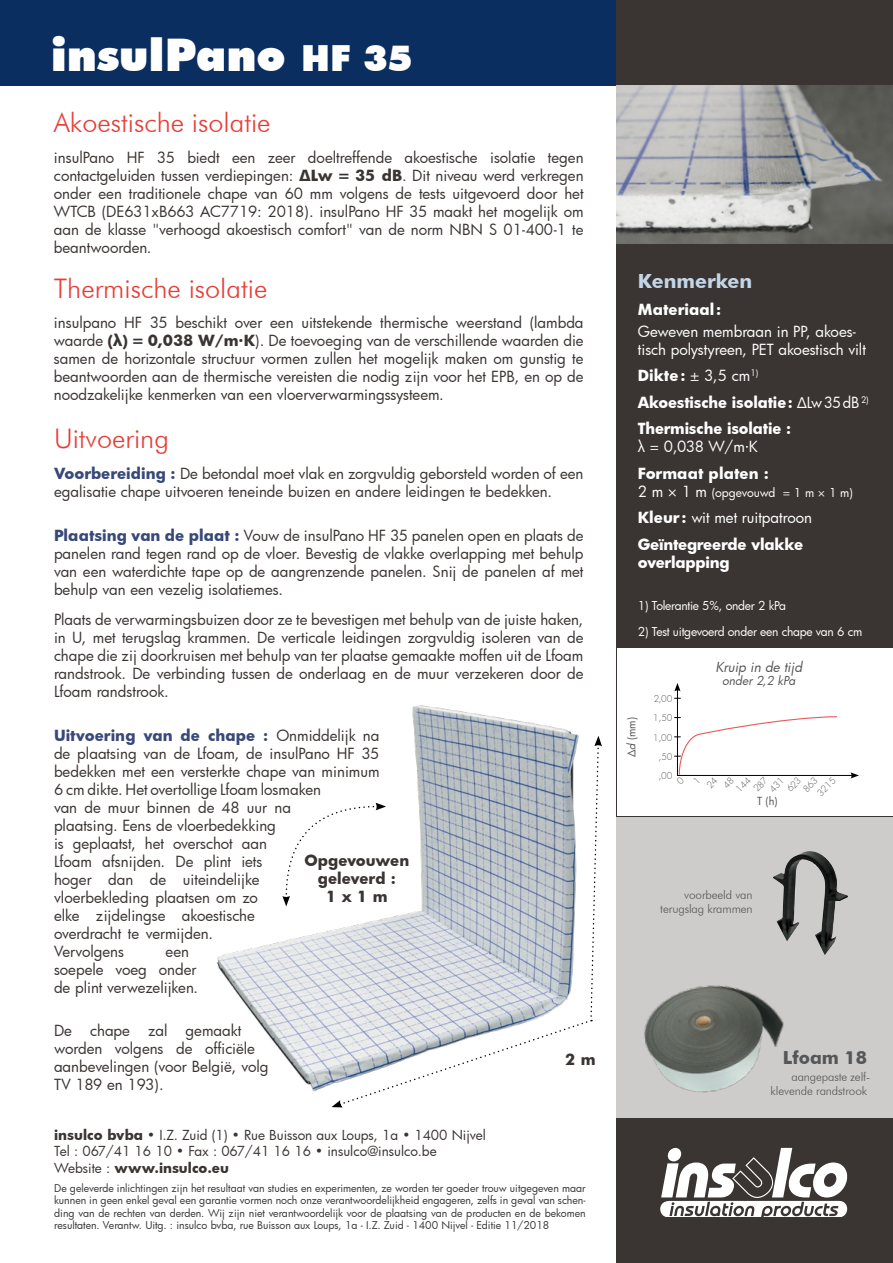
<style>
.page{position:relative;width:893px;height:1263px;background:#fff}
.page>*{position:absolute;margin:0;border:0;box-sizing:border-box;transform-origin:0 0}
.t1{font:900 45px "Futura BT";color:#fff}
.t2{font:300 27px "Futura BT";color:#e63e36}
.t3{font:700 19.5px "Futura BT";color:#c3d6e7}
.t4{font:700 18px "Futura BT";color:#555658}
.t5{font:15px/18px "Futura";color:#3a3432;text-align:justify}
.t6{font:700 15px/26.5px "Futura";letter-spacing:-.01em;color:#fff}
.t7{font:15px/18px "Futura";letter-spacing:-.005em;color:#fff}
.t8{font:700 15px/18px "Futura";color:#3a3432;text-align:center}
.t9{font:700 15px "Futura";letter-spacing:.01em;color:#fff}
.t10{font:13.5px/16.5px "Futura";color:#3a3432}
.t11{font:italic 13.5px "Futura";color:#555658}
.t12{font:12px "Futura";letter-spacing:-.02em;color:#fff}
.t13{font:300 12px/13.5px "Futura BT";letter-spacing:-.01em;color:#555658;text-align:right}
.t14{font:italic 12px "Futura";color:#555658}
.t15{font:10.95px "Futura";color:#555658}
.t16{font:10.5px/12.6px "Futura";color:#373739;text-align:justify}
.t17{font:300 9px/19.4px "Futura";color:#555658;text-align:right}
.s1{font-size:36px}
.s2{font-weight:700}
.s3{font-weight:700;color:#384979}
.s4{font-weight:400}
.s5{font-size:15px}
.s6{font-style:italic}
</style>
<div class="page">
<div style="left:0;top:0;width:893px;height:85px;background:#0a2e60"></div>
<div style="left:617px;top:0;width:276px;height:1263px;background:#3a3432"></div>
<div style="left:617px;top:817px;width:276px;height:301px;background:#cdcccb"></div>
<div style="left:617px;top:648px;width:276px;height:168px;background:#fff"></div>
<img style="left:617px;top:85px;width:276px;height:158px">
<svg style="left:660px;top:1147px;width:187px;height:70px"></svg>
<img style="left:773px;top:851px;width:75px;height:104px">
<img style="left:216px;top:705px;width:363px;height:348px">
<img style="left:644px;top:985px;width:140px;height:108px">
<svg style="left:282px;top:736px;width:320px;height:371px"></svg>
<hr style="left:677px;top:689px;width:1px;height:86px;background:#000">
<svg style="left:674px;top:683px;width:6px;height:8px"></svg>
<hr style="left:677px;top:775px;width:176px;height:1px;background:#000">
<svg style="left:850px;top:772px;width:9px;height:6px"></svg>
<svg style="left:674px;top:716px;width:164px;height:60px"></svg>
<h1 class="t1" style="left:51px;top:28px;width:363px">insulPano <span class="s1">HF 35</span></h1>
<h2 class="t2" style="left:54px;top:106px;width:218px">Akoestische isolatie</h2>
<p class="t5" style="left:54px;top:148px;width:531px">insulPano HF 35 biedt een zeer doeltreffende akoestische isolatie tegen contactgeluiden tussen verdiepingen: <span class="s2">ΔLw = 35 dB</span>. Dit niveau werd verkregen onder een traditionele chape van 60 mm volgens de tests uitgevoerd door het WTCB (DE631xB663 AC7719: 2018). insulPano HF 35 maakt het mogelijk om aan de klasse "verhoogd akoestisch comfort" van de norm NBN S 01-400-1 te beantwoorden.</p>
<h2 class="t2" style="left:54px;top:272px;width:215px">Thermische isolatie</h2>
<p class="t5" style="left:54px;top:314px;width:531px">insulpano HF 35 beschikt over een uitstekende thermische weerstand (lambda waarde <span class="s2">(λ) = 0,038 W/m·K</span>). De toevoeging van de verschillende waarden die samen de horizontale structuur vormen zullen het mogelijk maken om gunstig te beantwoorden aan de thermische vereisten die nodig zijn voor het EPB, en op de noodzakelijke kenmerken van een vloerverwarmingssysteem.</p>
<h2 class="t2" style="left:54px;top:422px;width:116px">Uitvoering</h2>
<p class="t5" style="left:54px;top:464px;width:531px"><span class="s3">Voorbereiding :</span> De betondal moet vlak en zorgvuldig geborsteld worden of een egalisatie chape uitvoeren teneinde buizen en andere leidingen te bedekken.</p>
<p class="t5" style="left:54px;top:526px;width:531px"><span class="s3">Plaatsing van de plaat :</span> Vouw de insulPano HF 35 panelen open en plaats de panelen rand tegen rand op de vloer. Bevestig de vlakke overlapping met behulp van een waterdichte tape op de aangrenzende panelen. Snij de panelen af met behulp van een vezelig isolatiemes.</p>
<p class="t5" style="left:54px;top:610px;width:531px">Plaats de verwarmingsbuizen door ze te bevestigen met behulp van de juiste haken, in U, met terugslag krammen. De verticale leidingen zorgvuldig isoleren van de chape die zij doorkruisen met behulp van ter plaatse gemaakte moffen uit de Lfoam randstrook. De verbinding tussen de onderlaag en de muur verzekeren door de Lfoam randstrook.</p>
<p class="t5" style="left:54px;top:726px;width:327px;text-align:left"><span class="s3">Uitvoering van de chape :</span> Onmiddelijk na de plaatsing van de Lfoam, de insulPano HF 35 bedekken met een versterkte chape van minimum<br>6 cm dikte. Het overtollige Lfoam losmaken<br>van de muur binnen de 48 uur na<br>plaatsing. Eens de vloerbedekking<br>is geplaatst, het overschot aan<br>Lfoam afsnijden. De plint iets<br>hoger dan de uiteindelijke<br>vloerbekleding plaatsen om zo<br>elke zijdelingse akoestische<br>overdracht te vermijden.<br>Vervolgens</p>
<p class="t8" style="left:304px;top:850px;width:106px">Opgevouwen geleverd :<br>1 x 1 m</p>
<p class="t5" style="left:54px;top:942px;width:146px;text-align:left;text-indent:112px">een soepele voeg onder de plint verwezelijken.</p>
<p class="t5" style="left:54px;top:1021px;width:216px;text-align:left">De chape zal gemaakt worden volgens de officiële aanbevelingen (voor België, volg<br>TV 189 en 193).</p>
<p class="t8" style="left:565px;top:1049px;width:32px">2 m</p>
<p class="t10" style="left:54px;top:1126px;width:433px"><span class="s2">insulco bvba</span> • I.Z. Zuid (1) • Rue Buisson aux Loups, 1a • 1400 Nijvel<br>Tel : 067/41 16 10 • Fax : 067/41 16 16 • insulco@insulco.be<br>Website : <span class="s2">www.insulco.eu</span></p>
<p class="t16" style="left:54px;top:1181px;width:533px">De geleverde inlichtingen zijn het resultaat van studies en experimenten, ze worden ter goeder trouw uitgegeven maar kunnen in geen enkel geval een garantie vormen noch onze verantwoordelijkheid engageren, zelfs in geval van schen&shy;ding van de rechten van derden. Wij zijn niet verantwoordelijk voor de plaatsing van de producten en de bekomen resultaten. Verantw. Uitg. : insulco bvba, rue Buisson aux Loups, 1a - I.Z. Zuid - 1400 Nijvel - Editie 11/2018</p>
<h3 class="t3" style="left:638px;top:269px;width:116px">Kenmerken</h3>
<p class="t6" style="left:638px;top:295px;width:85px">Materiaal:</p>
<p class="t7" style="left:638px;top:322px;width:230px">Geweven membraan in PP, akoes&shy;tisch polystyreen, PET akoestisch vilt</p>
<p class="t6" style="left:638px;top:362px;width:232px">Dikte: <span class="s4">± 3,5 cm</span><sup>1)<br></sup>Akoestische isolatie: <span class="s4">∆Lw35dB</span> <sup>2)<br></sup>Thermische isolatie :</p>
<p class="t7" style="left:638px;top:437px;width:122px">λ = 0,038 W/m·K</p>
<p class="t9" style="left:638px;top:463px;width:133px">Formaat platen :</p>
<p class="t12" style="left:638px;top:484px;width:216px"><span class="s5">2 m × 1 m</span> (opgevouwd = 1 m × 1 m)</p>
<p class="t6" style="left:638px;top:504px;width:176px">Kleur : <span class="s4">wit met ruitpatroon<br></span>Geïntegreerde vlakke</p>
<p class="t6" style="left:638px;top:548px;width:93px">overlapping</p>
<p class="t12" style="left:638px;top:597px;width:150px">1) Tolerantie 5%, onder 2 kPa</p>
<p class="t12" style="left:638px;top:624px;width:226px">2) Test uitgevoerd onder een chape van 6 cm</p>
<p class="t15" style="left:624px;top:757px;width:42px;rotate:-90deg">Δ<span class="s6">d</span> (mm)</p>
<p class="t17" style="left:653px;top:688px;width:21px">2,00<br>1,50<br>1,00 ,50 ,00</p>
<p class="t11" style="left:715px;top:657px;width:88px">Kruip in de tijd</p>
<p class="t14" style="left:722px;top:672px;width:75px">onder 2,2 kPa</p>
<p class="t15" style="left:757px;top:793px;width:22px">T (h)</p>
<p class="t17" style="left:812px;top:788px;width:23px;rotate:-45deg">3215</p>
<p class="t13" style="left:660px;top:888px;width:94px">voorbeeld van terugslag krammen</p>
<p class="t4" style="left:783px;top:1046px;width:86px">Lfoam 18</p>
<p class="t13" style="left:771px;top:1070px;width:101px">aangepaste zelf&shy;klevende randstrook</p>
</div>
